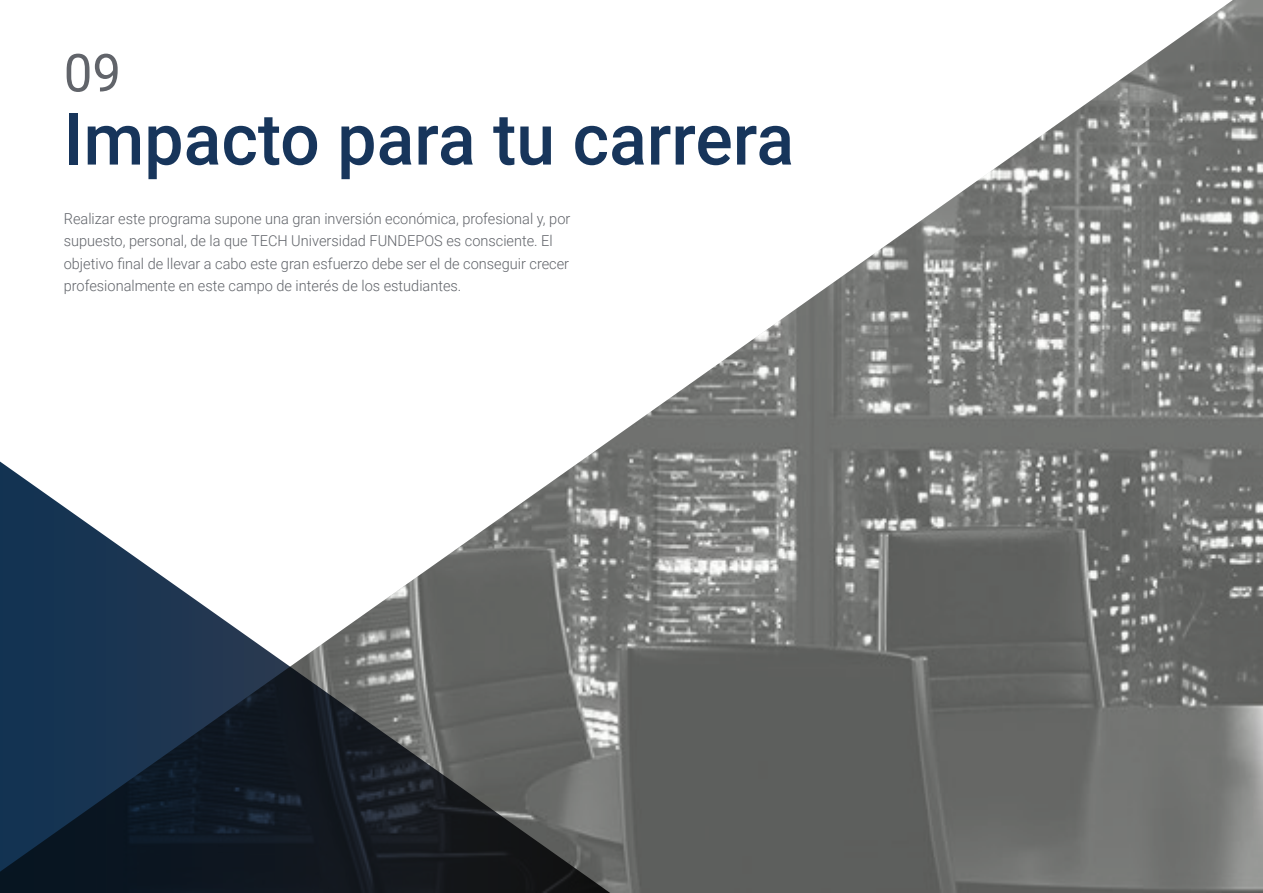
<style>
.page{position:relative;width:1263px;height:893px;background:#fff}
.page>*{position:absolute;margin:0;border:0;box-sizing:border-box;transform-origin:0 0}
.t1{font:500 72px "Roboto";color:#17355b}
.t2{font:52.5px "Roboto";color:#61646a}
.t3{font:300 15px/22.5px "Roboto";color:#61646a}
</style>
<div class="page">
<img style="left:602px;top:0;width:661px;height:893px">
<svg style="left:0;top:446px;width:640px;height:447px"></svg>
<h2 class="t2" style="left:64px;top:36px;width:59px">09</h2>
<h1 class="t1" style="left:64px;top:89px;width:732px">Impacto para tu carrera</h1>
<p class="t3" style="left:64px;top:207px;width:508px">Realizar este programa supone una gran inversión económica, profesional y, por supuesto, personal, de la que TECH Universidad FUNDEPOS es consciente. El objetivo final de llevar a cabo este gran esfuerzo debe ser el de conseguir crecer profesionalmente en este campo de interés de los estudiantes.</p>
</div>
